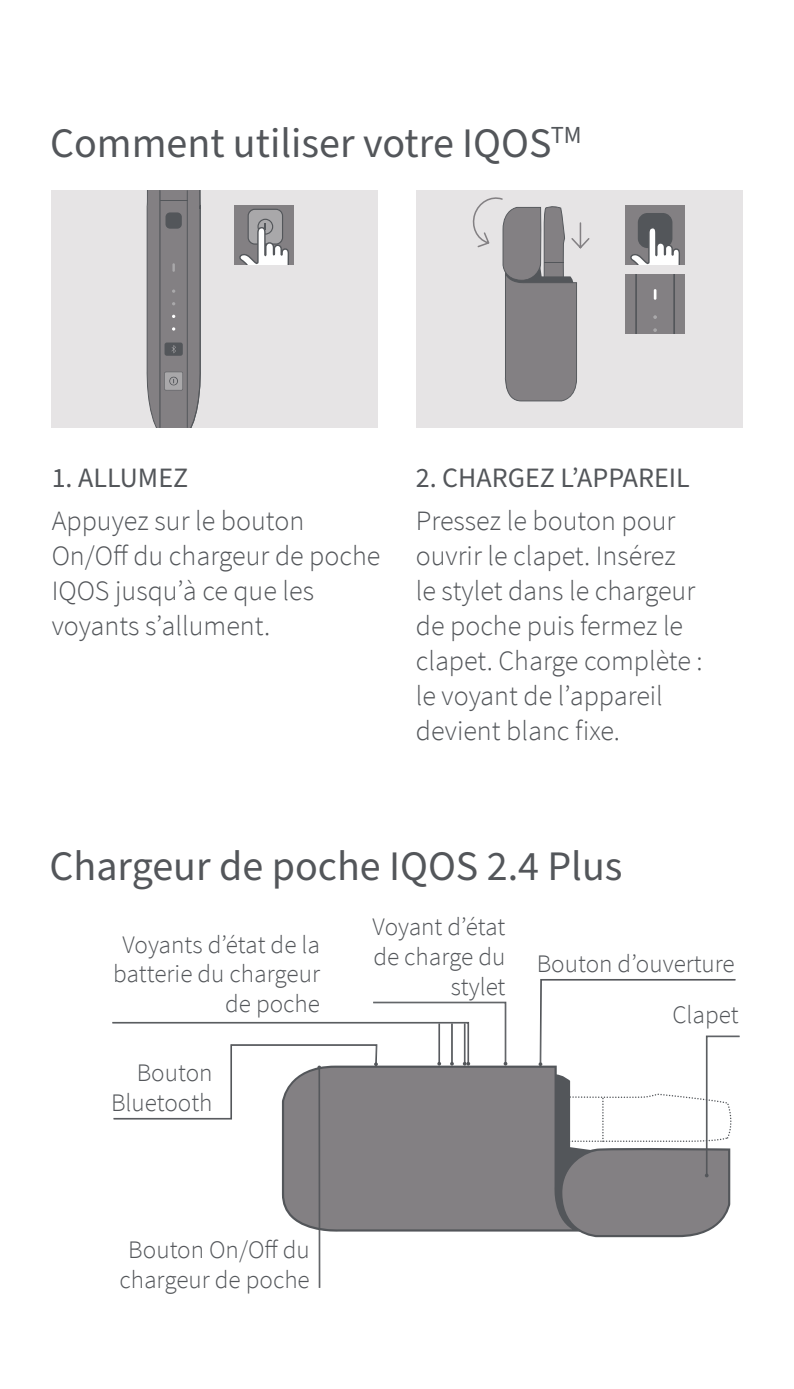
<style>
.page{position:relative;width:794px;height:1389px;background:#fff}
.page>*{position:absolute;margin:0;border:0;box-sizing:border-box;transform-origin:0 0}
.t1{font:42px "Source Sans Pro";color:#53565a}
.Image_body_copy{font:300 28px/35px "Source Sans Pro";color:#53565a}
.Image_body_copy-2{font:28px "Source Sans Pro";color:#53565a}
.t2{font:300 25.2px/30.1px "Source Sans Pro";color:#53565a;text-align:right}
</style>
<div class="page">
<div style="left:52px;top:190px;width:326px;height:238px;background:#e6e4e5"></div>
<svg style="left:234px;top:205px;width:60px;height:59px;background:#9b9a9d"></svg>
<svg style="left:146px;top:190px;width:55px;height:238px;background:#817f82"></svg>
<div style="left:416px;top:190px;width:326px;height:238px;background:#e6e4e5"></div>
<svg style="left:625px;top:274px;width:60px;height:60px;background:#817e81"></svg>
<svg style="left:625px;top:205px;width:60px;height:59px;background:#88878a"></svg>
<svg style="left:472px;top:197px;width:118px;height:204px"></svg>
<div style="left:282px;top:1066px;width:255px;height:167px;background:#838083"></div>
<svg style="left:537px;top:979px;width:203px;height:258px"></svg>
<hr style="left:318px;top:1067px;width:2px;height:221px;background:#53565a">
<svg style="left:112px;top:1002px;width:395px;height:117px"></svg>
<p class="t1" style="left:50px;top:115px;width:533px">Comment utiliser votre IQOS<sup>TM</sup></p>
<p class="Image_body_copy-2" style="left:52px;top:459px;width:138px">1. ALLUMEZ</p>
<p class="Image_body_copy" style="left:52px;top:503px;width:330px">Appuyez sur le bouton<br>On/Off du chargeur de poche<br>IQOS jusqu à’ ce que les voyants ’s allument.</p>
<p class="Image_body_copy-2" style="left:416px;top:459px;width:275px">2. CHARGEZ ’LAPPAREIL</p>
<p class="Image_body_copy" style="left:416px;top:503px;width:288px">Pressez le bouton pour ouvrir le clapet. Insérez le stylet dans le chargeur de poche puis fermez le clapet. Charge complète : le voyant de ’l appareil devient blanc fixe.</p>
<p class="t1" style="left:50px;top:838px;width:574px">Chargeur de poche IQOS 2.4 Plus</p>
<p class="t2" style="left:113px;top:929px;width:208px">Voyants ’d état de la batterie du chargeur de poche</p>
<p class="t2" style="left:111px;top:1058px;width:103px">Bouton<br>Bluetooth</p>
<p class="t2" style="left:119px;top:1235px;width:192px;text-align:center">Bouton On/Off du chargeur de poche</p>
<p class="t2" style="left:373px;top:911px;width:134px">Voyant ’d état de charge du stylet</p>
<p class="t2" style="left:537px;top:949px;width:199px">Bouton ’d ouverture</p>
<p class="t2" style="left:672px;top:1000px;width:68px">Clapet</p>
</div>
